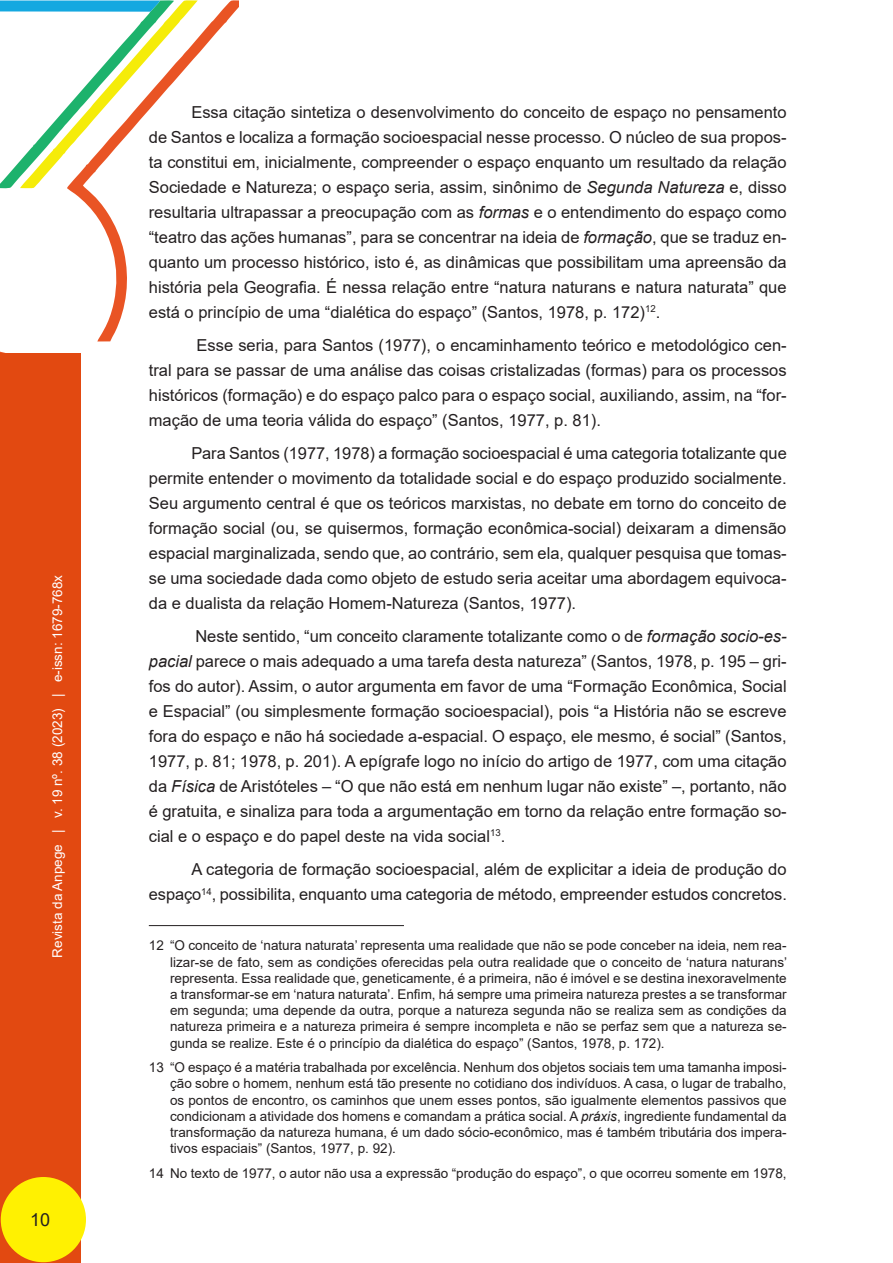
<style>
.page{position:relative;width:893px;height:1263px;background:#fff}
.page>*{position:absolute;margin:0;border:0;box-sizing:border-box;transform-origin:0 0}
.t1{font:18px "Arial";color:#231f20}
._04_CORPO_DO_TEXTO{font:16.5px/24.9px "Arial";color:#231f20;text-align:justify}
._06_NOTA_DE_RODAPE{font:13.5px/16.2px "Arial";color:#231f20;text-align:justify}
.t2{font:13.5px "Arial";color:#fff}
.s1{font-style:italic}
</style>
<div class="page">
<svg style="left:0;top:351px;width:19px;height:3px"></svg>
<svg style="left:69px;top:0;width:170px;height:341px"></svg>
<svg style="left:0;top:0;width:198px;height:190px"></svg>
<div style="left:0;top:354px;width:80px;height:909px;background:#e24911"></div>
<div style="left:1px;top:1177px;width:85px;height:85px;background:#fff101;border-radius:50%"></div>
<hr style="left:149px;top:925px;width:255px;height:1px;background:#231f20">
<p class="t2" style="left:48px;top:957px;width:384px;rotate:-90deg">Revista da Anpege | v. 19 nº. 38 (2023) | e-issn: 1679-768x</p>
<p class="t1" style="left:30px;top:1207px;width:22px">10</p>
<p class="_04_CORPO_DO_TEXTO" style="left:149px;top:100px;width:639px;text-indent:43px">Essa citação sintetiza o desenvolvimento do conceito de espaço no pensamento de Santos e localiza a formação socioespacial nesse processo. O núcleo de sua propos&shy;ta constitui em, inicialmente, compreender o espaço enquanto um resultado da relação Sociedade e Natureza; o espaço seria, assim, sinônimo de <span class="s1">Segunda Natureza</span> e, disso resultaria ultrapassar a preocupação com as <span class="s1">formas</span> e o entendimento do espaço como “teatro das ações humanas”, para se concentrar na ideia de <span class="s1">formação</span>, que se traduz en&shy;quanto um processo histórico, isto é, as dinâmicas que possibilitam uma apreensão da história pela Geografia. É nessa relação entre “natura naturans e natura naturata” que está o princípio de uma “dialética do espaço” (Santos, 1978, p. 172)<sup>12</sup>.</p>
<p class="_04_CORPO_DO_TEXTO" style="left:149px;top:333px;width:639px;text-indent:48px">Esse seria, para Santos (1977), o encaminhamento teórico e metodológico cen&shy;tral para se passar de uma análise das coisas cristalizadas (formas) para os processos históricos (formação) e do espaço palco para o espaço social, auxiliando, assim, na “for&shy;mação de uma teoria válida do espaço” (Santos, 1977, p. 81).</p>
<p class="_04_CORPO_DO_TEXTO" style="left:149px;top:441px;width:639px;text-indent:43px">Para Santos (1977, 1978) a formação socioespacial é uma categoria totalizante que permite entender o movimento da totalidade social e do espaço produzido socialmente.<br>Seu argumento central é que os teóricos marxistas, no debate em torno do conceito de formação social (ou, se quisermos, formação econômica-social) deixaram a dimensão espacial marginalizada, sendo que, ao contrário, sem ela, qualquer pesquisa que tomas&shy;se uma sociedade dada como objeto de estudo seria aceitar uma abordagem equivoca&shy;da e dualista da relação Homem-Natureza (Santos, 1977).</p>
<p class="_04_CORPO_DO_TEXTO" style="left:149px;top:624px;width:639px;text-indent:47px">Neste sentido, “um conceito claramente totalizante como o de <span class="s1">formação socio-es&shy;pacial</span> parece o mais adequado a uma tarefa desta natureza” (Santos, 1978, p. 195 – gri&shy;fos do autor). Assim, o autor argumenta em favor de uma “Formação Econômica, Social e Espacial” (ou simplesmente formação socioespacial), pois “a História não se escreve fora do espaço e não há sociedade a-espacial. O espaço, ele mesmo, é social” (Santos, 1977, p. 81; 1978, p. 201). A epígrafe logo no início do artigo de 1977, com uma citação da <span class="s1">Física</span> de Aristóteles – “O que não está em nenhum lugar não existe” –, portanto, não é gratuita, e sinaliza para toda a argumentação em torno da relação entre formação so&shy;cial e o espaço e do papel deste na vida social<sup>13</sup>.</p>
<p class="_04_CORPO_DO_TEXTO" style="left:149px;top:857px;width:640px;text-align:right">A categoria de formação socioespacial, além de explicitar a ideia de produção do espaço<sup>14</sup>, possibilita, enquanto uma categoria de método, empreender estudos concretos.</p>
<p class="_06_NOTA_DE_RODAPE" style="left:170px;top:937px;width:619px;text-indent:-21px">12 “O conceito de ‘natura naturata’ representa uma realidade que não se pode conceber na ideia, nem rea&shy;lizar-se de fato, sem as condições oferecidas pela outra realidade que o conceito de ‘natura naturans’ representa. Essa realidade que, geneticamente, é a primeira, não é imóvel e se destina inexoravelmente a transformar-se em ‘natura naturata’. Enfim, há sempre uma primeira natureza prestes a se transformar em segunda; uma depende da outra, porque a natureza segunda não se realiza sem as condições da natureza primeira e a natureza primeira é sempre incompleta e não se perfaz sem que a natureza se&shy;gunda se realize. Este é o princípio da dialética do espaço” (Santos, 1978, p. 172).</p>
<p class="_06_NOTA_DE_RODAPE" style="left:170px;top:1059px;width:618px;text-indent:-21px">13 “O espaço é a matéria trabalhada por excelência. Nenhum dos objetos sociais tem uma tamanha imposi&shy;ção sobre o homem, nenhum está tão presente no cotidiano dos indivíduos. A casa, o lugar de trabalho, os pontos de encontro, os caminhos que unem esses pontos, são igualmente elementos passivos que condicionam a atividade dos homens e comandam a prática social. A <span class="s1">práxis</span>, ingrediente fundamental da transformação da natureza humana, é um dado sócio-econômico, mas é também tributária dos impera&shy;tivos espaciais” (Santos, 1977, p. 92).</p>
<p class="_06_NOTA_DE_RODAPE" style="left:149px;top:1165px;width:639px">14 No texto de 1977, o autor não usa a expressão “produção do espaço”, o que ocorreu somente em 1978,</p>
</div>
